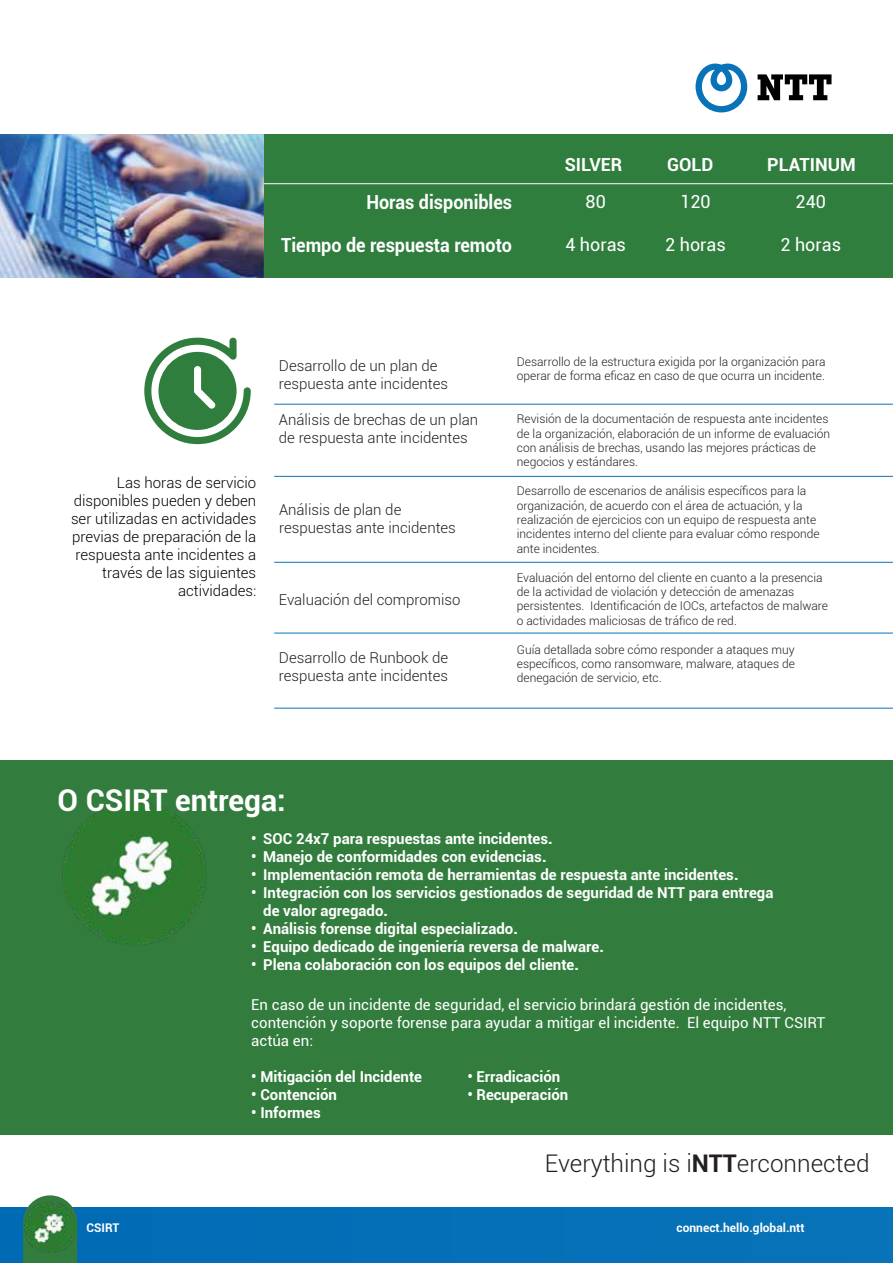
<style>
.page{position:relative;width:893px;height:1263px;background:#fff}
.page>*{position:absolute;margin:0;border:0;box-sizing:border-box;transform-origin:0 0}
.t1{font:700 30px "Roboto";color:#fff}
.t2{font:300 24.3px "Roboto";color:#231f20}
.t3{font:700 19.35px "Roboto";color:#fff;scale:.93 1}
.t4{font:18px "Roboto";color:#fff}
.t5{font:700 18px "Roboto";color:#fff}
.t6{font:700 15px/18px "Roboto";color:#fff}
.t7{font:300 15px/18px "Roboto";color:#231f20}
.t8{font:15px/18px "Roboto";color:#fff}
.t9{font:300 15px/18px "Roboto";color:#000;text-align:right}
.t10{font:300 12px/14.4px "Roboto";color:#231f20}
.t11{font:700 12px "Roboto";color:#fff}
.s1{font-weight:900}
.s2{font-weight:700}
</style>
<div class="page">
<div style="left:0;top:134px;width:893px;height:144px;background:#307e3e"></div>
<div style="left:0;top:760px;width:893px;height:374px;background:#327d3d"></div>
<img style="left:62px;top:801px;width:144px;height:144px">
<svg style="left:695px;top:64px;width:52px;height:48px"></svg>
<svg style="left:758px;top:74px;width:73px;height:26px"></svg>
<div style="left:0;top:1208px;width:893px;height:55px;background:#056fb7"></div>
<svg style="left:23px;top:1195px;width:54px;height:68px"></svg>
<img style="left:23px;top:1200px;width:54px;height:53px">
<hr style="left:274px;top:404px;width:619px;height:1px;background:#0973b9">
<hr style="left:274px;top:476px;width:619px;height:1px;background:#0973b9">
<hr style="left:274px;top:562px;width:619px;height:1px;background:#0973b9">
<hr style="left:274px;top:633px;width:619px;height:1px;background:#0973b9">
<hr style="left:274px;top:708px;width:619px;height:1px;background:#0973b9">
<hr style="left:0;top:183px;width:893px;height:1px;background:#fff">
<img style="left:0;top:134px;width:263px;height:144px">
<svg style="left:144px;top:338px;width:107px;height:106px"></svg>
<h3 class="t3" style="left:366px;top:189px;width:158px">Horas disponibles</h3>
<h3 class="t3" style="left:281px;top:232px;width:250px">Tiempo de respuesta remoto</h3>
<h3 class="t5" style="left:565px;top:152px;width:59px">SILVER</h3>
<h3 class="t5" style="left:667px;top:152px;width:48px">GOLD</h3>
<h3 class="t5" style="left:767px;top:152px;width:90px">PLATINUM</h3>
<h3 class="t4" style="left:586px;top:189px;width:22px">80</h3>
<h3 class="t4" style="left:565px;top:232px;width:62px">4 horas</h3>
<h3 class="t4" style="left:680px;top:189px;width:32px">120</h3>
<h3 class="t4" style="left:665px;top:232px;width:62px">2 horas</h3>
<h3 class="t4" style="left:796px;top:189px;width:32px">240</h3>
<h3 class="t4" style="left:780px;top:232px;width:62px">2 horas</h3>
<p class="t9" style="left:71px;top:473px;width:187px">Las horas de servicio disponibles pueden y deben ser utilizadas en actividades previas de preparación de la respuesta ante incidentes a través de las siguientes actividades:</p>
<p class="t7" style="left:279px;top:356px;width:171px">Desarrollo de un plan de respuesta ante incidentes</p>
<p class="t7" style="left:279px;top:410px;width:201px">Análisis de brechas de un plan de respuesta ante incidentes</p>
<p class="t7" style="left:279px;top:500px;width:178px">Análisis de plan de respuestas ante incidentes</p>
<p class="t7" style="left:279px;top:590px;width:183px">Evaluación del compromiso</p>
<p class="t7" style="left:279px;top:648px;width:171px">Desarrollo de Runbook de respuesta ante incidentes</p>
<p class="t10" style="left:517px;top:354px;width:310px">Desarrollo de la estructura exigida por la organización para operar de forma eficaz en caso de que ocurra un incidente.</p>
<p class="t10" style="left:517px;top:411px;width:315px">Revisión de la documentación de respuesta ante incidentes de la organización, elaboración de un informe de evaluación con análisis de brechas, usando las mejores prácticas de negocios y estándares.</p>
<p class="t10" style="left:517px;top:483px;width:304px">Desarrollo de escenarios de análisis específicos para la organización, de acuerdo con el área de actuación, y la realización de ejercicios con un equipo de respuesta ante incidentes interno del cliente para evaluar cómo responde ante incidentes.</p>
<p class="t10" style="left:517px;top:570px;width:313px">Evaluación del entorno del cliente en cuanto a la presencia de la actividad de violación y detección de amenazas persistentes. Identificación de IOCs, artefactos de malware o actividades maliciosas de tráfico de red.</p>
<p class="t10" style="left:517px;top:642px;width:280px;text-align:justify">Guía detallada sobre cómo responder a ataques muy específicos, como ransomware, malware, ataques de denegación de servicio, etc.</p>
<h1 class="t1" style="left:58px;top:779px;width:230px">O CSIRT entrega:</h1>
<p class="t6" style="left:251px;top:829px;width:303px">• SOC 24x7 para respuestas ante incidentes<span class="s1">.</span></p>
<p class="t6" style="left:251px;top:847px;width:297px">• Manejo de conformidades con evidencias<span class="s1">.</span></p>
<p class="t6" style="left:251px;top:865px;width:489px">• Implementación remota de herramientas de respuesta ante incidentes<span class="s1">.</span></p>
<p class="t6" style="left:263px;top:883px;width:512px;text-indent:-12px">• Integración con los servicios gestionados de seguridad de NTT para entrega de valor agregado<span class="s1">.</span></p>
<p class="t6" style="left:251px;top:919px;width:268px">• Análisis forense digital especializado<span class="s1">.</span></p>
<p class="t6" style="left:251px;top:937px;width:354px">• Equipo dedicado de ingeniería reversa de malware<span class="s1">.</span></p>
<p class="t6" style="left:251px;top:955px;width:329px">• Plena colaboración con los equipos del cliente<span class="s1">.</span></p>
<p class="t8" style="left:251px;top:995px;width:576px">En caso de un incidente de seguridad, el servicio brindará gestión de incidentes, contención y soporte forense para ayudar a mitigar el incidente. El equipo NTT CSIRT actúa en:</p>
<p class="t6" style="left:251px;top:1067px;width:172px">• Mitigación del Incidente</p>
<p class="t6" style="left:467px;top:1067px;width:95px">• Erradicación</p>
<p class="t6" style="left:251px;top:1085px;width:87px">• Contención</p>
<p class="t6" style="left:467px;top:1085px;width:103px">• Recuperación</p>
<p class="t6" style="left:251px;top:1103px;width:71px">• Informes</p>
<p class="t11" style="left:86px;top:1219px;width:34px">CSIRT</p>
<h2 class="t2" style="left:545px;top:1146px;width:326px">Everything is i<span class="s2">NTT</span>erconnected</h2>
<p class="t11" style="left:676px;top:1219px;width:130px">connect.hello.global.ntt</p>
</div>
